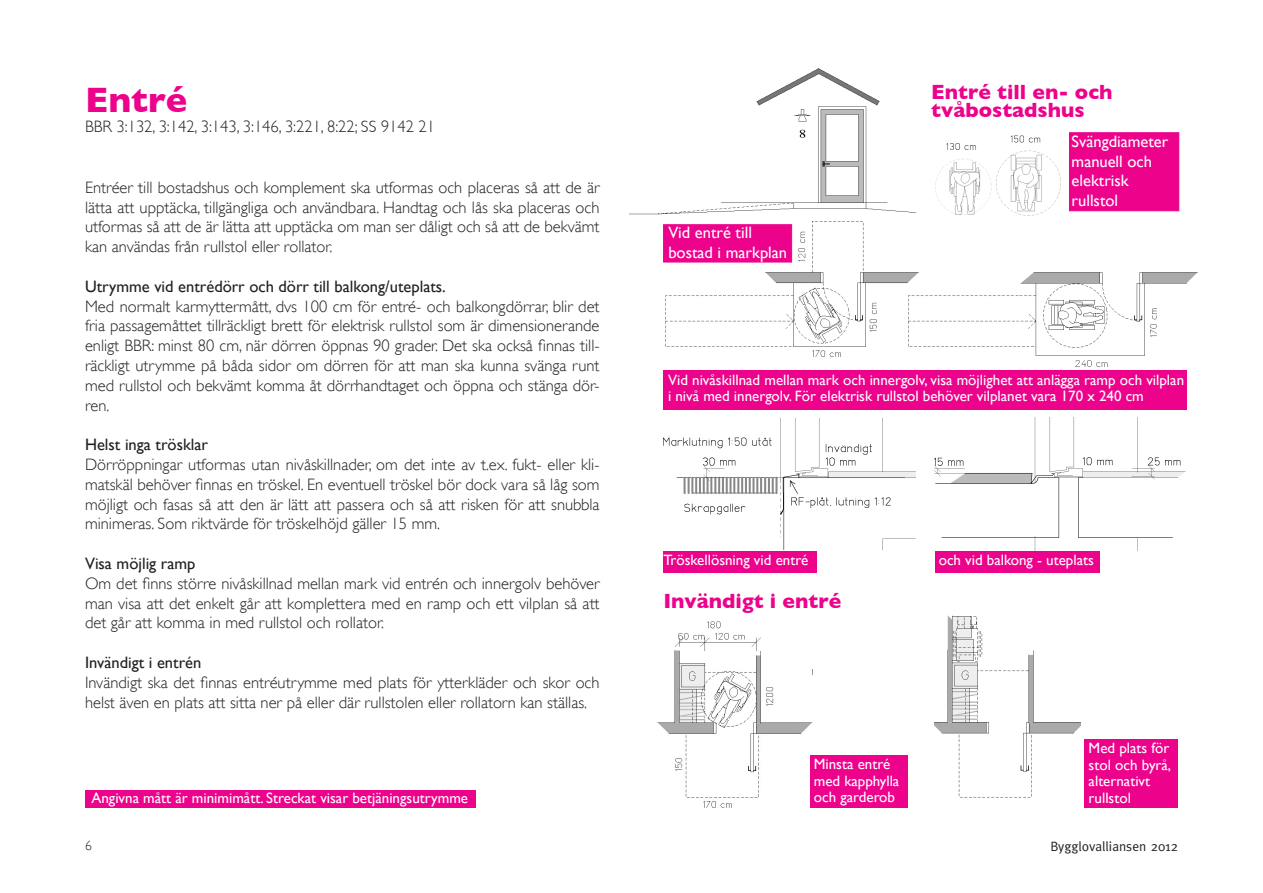
<style>
.page{position:relative;width:1263px;height:893px;background:#fff}
.page>*{position:absolute;margin:0;border:0;box-sizing:border-box;transform-origin:0 0}
.Bildtext{font:700 36px "Gill Sans";color:#ed028c}
.Bildtext-2{font:700 21px/18px "Gill Sans";color:#ed028c}
.Bildtext-3{font:300 16.5px/19.8px "Gill Sans";color:#231f20;text-align:justify}
.Bildtext-4{font:16.5px "Gill Sans";color:#231f20}
.Brödtext{font:16.5px/19.8px "Gill Sans";color:#fff}
.Brödtext-2{font:15px/16.5px "Gill Sans";color:#fff}
.Bildtext-5{font:15px "Gill Sans";color:#fff}
.t1{font:13.5px "Meta";color:#231f20}
.t2{font:300 13.5px "Gill Sans";color:#231f20}
</style>
<div class="page">
<img style="left:629px;top:68px;width:569px;height:299px">
<div style="left:663px;top:225px;width:129px;height:37px;background:#ed028c"></div>
<div style="left:1069px;top:133px;width:110px;height:78px;background:#ed028c;border:1px solid #ed028c"></div>
<img style="left:657px;top:621px;width:155px;height:187px">
<div style="left:85px;top:790px;width:390px;height:18px;background:#ed028c"></div>
<div style="left:663px;top:370px;width:524px;height:39px;background:#ed028c"></div>
<div style="left:1084px;top:739px;width:94px;height:69px;background:#ed028c"></div>
<div style="left:810px;top:756px;width:97px;height:52px;background:#ed028c"></div>
<div style="left:935px;top:551px;width:165px;height:22px;background:#ed028c"></div>
<div style="left:663px;top:551px;width:153px;height:22px;background:#ed028c"></div>
<img style="left:663px;top:419px;width:252px;height:131px">
<img style="left:934px;top:615px;width:146px;height:183px">
<img style="left:934px;top:418px;width:252px;height:132px">
<div style="left:770px;top:649px;width:40px;height:30px;background:#fff"></div>
<div style="left:1039px;top:612px;width:43px;height:40px;background:#fff"></div>
<img style="left:931px;top:132px;width:136px;height:85px">
<p class="Bildtext" style="left:85px;top:79px;width:104px">Entré</p>
<p class="Bildtext-3" style="left:85px;top:116px;width:352px">BBR 3:132, 3:142, 3:143, 3:146, 3:221, 8:22; SS 9142 21</p>
<p class="Bildtext-3" style="left:85px;top:177px;width:516px">Entréer till bostadshus och komplement ska utformas och placeras så att de är lätta att upptäcka, tillgängliga och användbara. Handtag och lås ska placeras och utformas så att de är lätta att upptäcka om man ser dåligt och så att de bekvämt kan användas från rullstol eller rollator.</p>
<p class="Bildtext-4" style="left:85px;top:276px;width:362px">Utrymme vid entrédörr och dörr till balkong/uteplats.</p>
<p class="Bildtext-3" style="left:85px;top:296px;width:516px">Med normalt karmyttermått, dvs 100 cm för entré- och balkongdörrar, blir det fria passagemåttet tillräckligt brett för elektrisk rullstol som är dimensionerande enligt BBR: minst 80 cm, när dörren öppnas 90 grader. Det ska också finnas till&shy;räckligt utrymme på båda sidor om dörren för att man ska kunna svänga runt med rullstol och bekvämt komma åt dörrhandtaget och öppna och stänga dör&shy;ren.</p>
<p class="Bildtext-4" style="left:85px;top:435px;width:125px">Helst inga trösklar</p>
<p class="Bildtext-3" style="left:85px;top:455px;width:516px">Dörröppningar utformas utan nivåskillnader, om det inte av t.ex. fukt- eller kli&shy;matskäl behöver finnas en tröskel. En eventuell tröskel bör dock vara så låg som möjligt och fasas så att den är lätt att passera och så att risken för att snubbla minimeras. Som riktvärde för tröskelhöjd gäller 15 mm.</p>
<p class="Bildtext-4" style="left:85px;top:554px;width:112px">Visa möjlig ramp</p>
<p class="Bildtext-3" style="left:85px;top:573px;width:516px">Om det finns större nivåskillnad mellan mark vid entrén och innergolv behöver man visa att det enkelt går att komplettera med en ramp och ett vilplan så att det går att komma in med rullstol och rollator.</p>
<p class="Bildtext-4" style="left:85px;top:653px;width:118px">Invändigt i entrén</p>
<p class="Bildtext-3" style="left:85px;top:672px;width:516px">Invändigt ska det finnas entréutrymme med plats för ytterkläder och skor och helst även en plats att sitta ner på eller där rullstolen eller rollatorn kan ställas.</p>
<p class="Bildtext-5" style="left:91px;top:789px;width:378px">Angivna mått är minimimått. Streckat visar betjäningsutrymme</p>
<p class="Brödtext" style="left:668px;top:222px;width:85px">Vid entré till</p>
<p class="Brödtext" style="left:668px;top:242px;width:120px">bostad i markplan</p>
<p class="Bildtext-2" style="left:931px;top:83px;width:183px">Entré till en- och tvåbostadshus</p>
<p class="Brödtext" style="left:1071px;top:131px;width:98px">Svängdiameter</p>
<p class="Brödtext" style="left:1071px;top:151px;width:82px">manuell och elektrisk rullstol</p>
<p class="Brödtext-2" style="left:668px;top:371px;width:518px">Vid nivåskillnad mellan mark och innergolv, visa möjlighet att anlägga ramp och vilplan i nivå med innergolv. För elektrisk rullstol behöver vilplanet vara 170 x 240 cm</p>
<p class="Bildtext-5" style="left:663px;top:551px;width:147px">Tröskellösning vid entré</p>
<p class="Bildtext-5" style="left:939px;top:551px;width:157px">och vid balkong - uteplats</p>
<p class="Bildtext-2" style="left:663px;top:592px;width:179px">Invändigt i entré</p>
<p class="Brödtext-2" style="left:814px;top:756px;width:87px">Minsta entré med kapphylla</p>
<p class="Brödtext-2" style="left:814px;top:789px;width:83px">och garderob</p>
<p class="Brödtext-2" style="left:1089px;top:740px;width:84px">Med plats för stol och byrå,</p>
<p class="Brödtext-2" style="left:1089px;top:773px;width:63px">alternativt rullstol</p>
<p class="t2" style="left:85px;top:837px;width:8px">6</p>
<p class="t1" style="left:1050px;top:838px;width:129px">Bygglovalliansen 2012</p>
</div>
